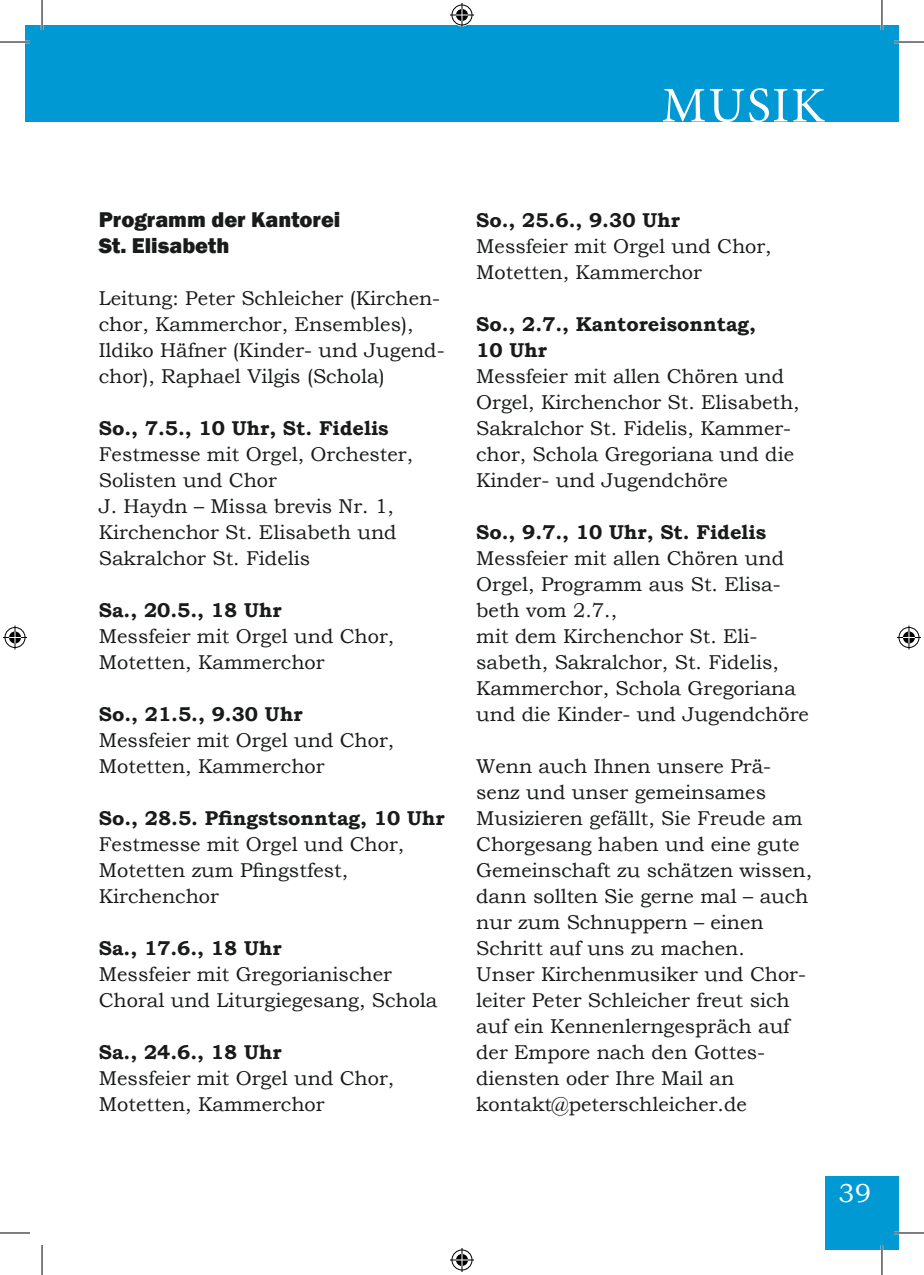
<style>
.page{position:relative;width:924px;height:1275px;background:#fff}
.page>*{position:absolute;margin:0;border:0;box-sizing:border-box;transform-origin:0 0}
.t1{font:50px "Minion Pro";letter-spacing:.04em;color:#fff}
.t2{font:26px "Bookman Old Style";color:#fff}
.Fließtext_fett{font:800 22px "Franklin Gothic";color:#191b1b}
.Fließtext_fett-2{font:20px/26px "Bookman Old Style";color:#191b1b}
.Fließtext_fett-3{font:700 20px "Bookman Old Style";color:#191b1b}
</style>
<div class="page">
<div style="left:824px;top:1176px;width:74px;height:74px;background:#0099d4"></div>
<div style="left:42px;top:25px;width:856px;height:96px;background:#0099d4"></div>
<div style="left:25px;top:25px;width:17px;height:96px;background:#0099d4"></div>
<hr style="left:0;top:41px;width:30px;height:2px;background:#fff">
<hr style="left:893px;top:41px;width:30px;height:2px;background:#fff">
<hr style="left:893px;top:1231px;width:30px;height:3px;background:#fff">
<hr style="left:41px;top:0;width:2px;height:30px;background:#fff">
<hr style="left:880px;top:0;width:2px;height:30px;background:#fff">
<hr style="left:880px;top:1245px;width:2px;height:30px;background:#fff">
<hr style="left:0;top:42px;width:30px;height:1px;background:#000">
<hr style="left:893px;top:42px;width:30px;height:1px;background:#000">
<hr style="left:0;top:1232px;width:30px;height:1px;background:#000">
<hr style="left:893px;top:1232px;width:30px;height:1px;background:#000">
<hr style="left:42px;top:0;width:1px;height:30px;background:#000">
<hr style="left:42px;top:1245px;width:1px;height:30px;background:#000">
<hr style="left:881px;top:0;width:1px;height:30px;background:#000">
<hr style="left:881px;top:1245px;width:1px;height:30px;background:#000">
<svg style="left:450px;top:3px;width:24px;height:24px"></svg>
<svg style="left:450px;top:1248px;width:24px;height:24px"></svg>
<svg style="left:3px;top:625px;width:24px;height:24px"></svg>
<svg style="left:897px;top:625px;width:23px;height:24px"></svg>
<h1 class="t1" style="left:661px;top:72px;width:165px">MUSIK</h1>
<p class="Fließtext_fett" style="left:99px;top:205px;width:243px">Programm der Kantorei</p>
<p class="Fließtext_fett" style="left:99px;top:231px;width:132px">St. Elisabeth</p>
<p class="Fließtext_fett-2" style="left:99px;top:285px;width:347px">Leitung: Peter Schleicher (Kirchen&shy;chor, Kammerchor, Ensembles), Ildiko Häfner (Kinder- und Jugend&shy;chor), Raphael Vilgis (Schola)</p>
<p class="Fließtext_fett-3" style="left:99px;top:413px;width:291px">So., 7.5., 10 Uhr, St. Fidelis</p>
<p class="Fließtext_fett-2" style="left:99px;top:441px;width:315px">Festmesse mit Orgel, Orchester,<br>Solisten und Chor</p>
<p class="Fließtext_fett-2" style="left:99px;top:493px;width:296px">J. Haydn – Missa brevis Nr. 1,</p>
<p class="Fließtext_fett-2" style="left:99px;top:519px;width:299px">Kirchenchor St. Elisabeth und</p>
<p class="Fließtext_fett-2" style="left:99px;top:545px;width:213px">Sakralchor St. Fidelis</p>
<p class="Fließtext_fett-3" style="left:99px;top:595px;width:184px">Sa., 20.5., 18 Uhr</p>
<p class="Fließtext_fett-2" style="left:99px;top:623px;width:297px">Messfeier mit Orgel und Chor,</p>
<p class="Fließtext_fett-2" style="left:99px;top:649px;width:227px">Motetten, Kammerchor</p>
<p class="Fließtext_fett-3" style="left:99px;top:699px;width:205px">So., 21.5., 9.30 Uhr</p>
<p class="Fließtext_fett-2" style="left:99px;top:727px;width:297px">Messfeier mit Orgel und Chor,</p>
<p class="Fließtext_fett-2" style="left:99px;top:753px;width:227px">Motetten, Kammerchor</p>
<p class="Fließtext_fett-3" style="left:99px;top:803px;width:347px">So., 28.5. Pfingstsonntag, 10 Uhr</p>
<p class="Fließtext_fett-2" style="left:99px;top:831px;width:307px">Festmesse mit Orgel und Chor,</p>
<p class="Fließtext_fett-2" style="left:99px;top:857px;width:251px">Motetten zum Pfingstfest,</p>
<p class="Fließtext_fett-2" style="left:99px;top:883px;width:122px">Kirchenchor</p>
<p class="Fließtext_fett-3" style="left:99px;top:933px;width:184px">Sa., 17.6., 18 Uhr</p>
<p class="Fließtext_fett-2" style="left:99px;top:961px;width:294px">Messfeier mit Gregorianischer</p>
<p class="Fließtext_fett-2" style="left:99px;top:987px;width:340px">Choral und Liturgiegesang, Schola</p>
<p class="Fließtext_fett-3" style="left:99px;top:1037px;width:184px">Sa., 24.6., 18 Uhr</p>
<p class="Fließtext_fett-2" style="left:99px;top:1065px;width:297px">Messfeier mit Orgel und Chor,</p>
<p class="Fließtext_fett-2" style="left:99px;top:1091px;width:227px">Motetten, Kammerchor</p>
<p class="Fließtext_fett-3" style="left:476px;top:205px;width:205px">So., 25.6., 9.30 Uhr</p>
<p class="Fließtext_fett-2" style="left:476px;top:233px;width:297px">Messfeier mit Orgel und Chor,</p>
<p class="Fließtext_fett-2" style="left:476px;top:259px;width:227px">Motetten, Kammerchor</p>
<p class="Fließtext_fett-3" style="left:476px;top:309px;width:281px">So., 2.7., Kantoreisonntag,</p>
<p class="Fließtext_fett-3" style="left:476px;top:335px;width:72px">10 Uhr</p>
<p class="Fließtext_fett-2" style="left:476px;top:363px;width:325px">Messfeier mit allen Chören und<br>Orgel, Kirchenchor St. Elisabeth,<br>Sakralchor St. Fidelis, Kammer&shy;chor, Schola Gregoriana und die<br>Kinder- und Jugendchöre</p>
<p class="Fließtext_fett-3" style="left:476px;top:517px;width:291px">So., 9.7., 10 Uhr, St. Fidelis</p>
<p class="Fließtext_fett-2" style="left:476px;top:545px;width:309px">Messfeier mit allen Chören und<br>Orgel, Programm aus St. Elisa&shy;beth vom 2.7.,</p>
<p class="Fließtext_fett-2" style="left:476px;top:623px;width:334px">mit dem Kirchenchor St. Eli&shy;sabeth, Sakralchor, St. Fidelis,<br>Kammerchor, Schola Gregoriana und die Kinder- und Jugendchöre</p>
<p class="Fließtext_fett-2" style="left:476px;top:753px;width:337px">Wenn auch Ihnen unsere Prä&shy;senz und unser gemeinsames<br>Musizieren gefällt, Sie Freude am<br>Chorgesang haben und eine gute<br>Gemeinschaft zu schätzen wissen, dann sollten Sie gerne mal – auch nur zum Schnuppern – einen<br>Schritt auf uns zu machen.</p>
<p class="Fließtext_fett-2" style="left:476px;top:961px;width:331px">Unser Kirchenmusiker und Chor&shy;leiter Peter Schleicher freut sich auf ein Kennenlerngespräch auf der Empore nach den Gottes&shy;diensten oder Ihre Mail an</p>
<p class="Fließtext_fett-2" style="left:476px;top:1091px;width:272px">kontakt@peterschleicher.de</p>
<h2 class="t2" style="left:838px;top:1176px;width:34px">39</h2>
</div>
